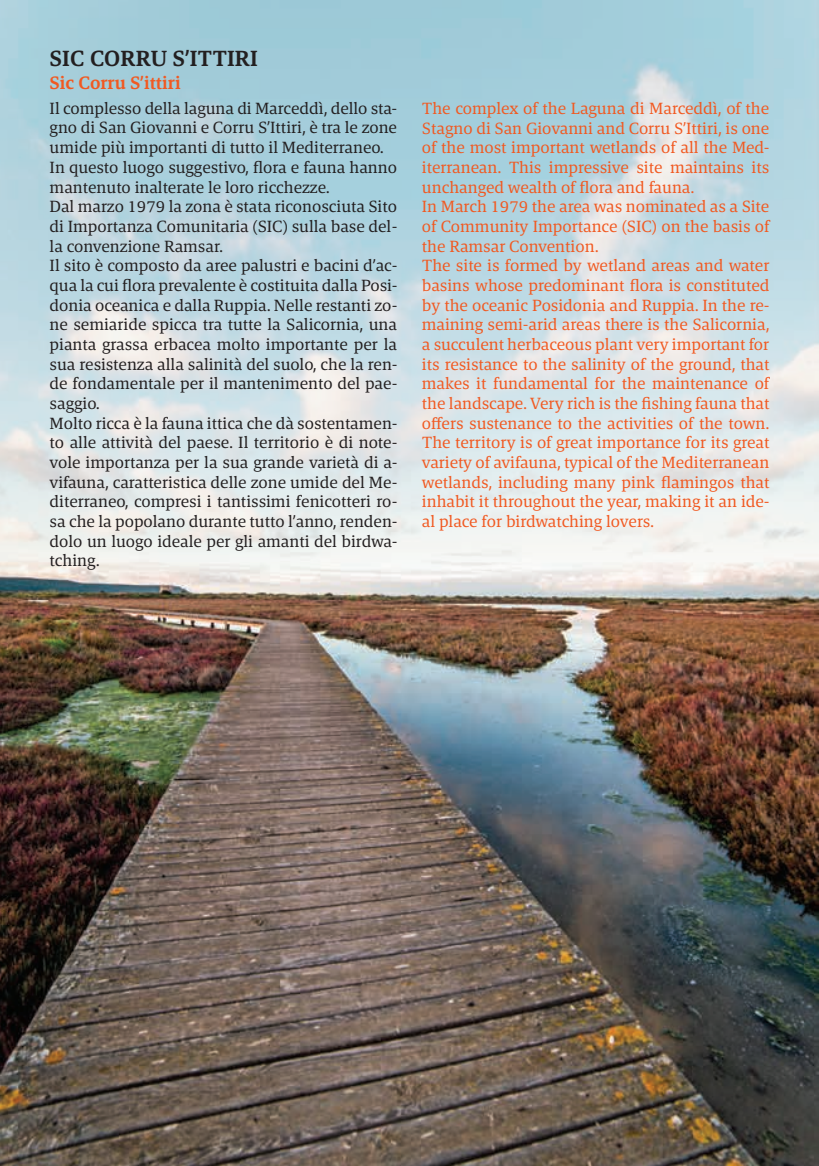
<style>
.page{position:relative;width:819px;height:1166px;background:#fff}
.page>*{position:absolute;margin:0;border:0;box-sizing:border-box;transform-origin:0 0}
.t1{font:600 22.4px "Askan";letter-spacing:.005em;color:#231f20}
.t2{font:600 18.38px "Askan";color:#f15921}
.t3{font:16.62px/19.6px "Askan";color:#231f20}
.t4{font:16.62px/19.6px "Askan";color:#f15921}
</style>
<div class="page">
<img style="left:0;top:575px;width:819px;height:591px">
<svg style="left:0;top:0;width:819px;height:575px"></svg>
<h1 class="t1" style="left:50px;top:45px;width:210px">SIC CORRU S’ITTIRI</h1>
<p class="t2" style="left:50px;top:71px;width:132px">Sic Corru S’ittiri</p>
<p class="t3" style="left:50px;top:98px;width:349px">Il complesso della laguna di Marceddì, dello sta&shy;gno di San Giovanni e Corru S’Ittiri, è tra le zone umide più importanti di tutto il Mediterraneo.<br>In questo luogo suggestivo, flora e fauna hanno mantenuto inalterate le loro ricchezze.<br>Dal marzo 1979 la zona è stata riconosciuta Sito di Importanza Comunitaria (SIC) sulla base del&shy;la convenzione Ramsar.<br>Il sito è composto da aree palustri e bacini d’ac&shy;qua la cui flora prevalente è costituita dalla Posi&shy;donia oceanica e dalla Ruppia. Nelle restanti zo&shy;ne semiaride spicca tra tutte la Salicornia, una pianta grassa erbacea molto importante per la sua resistenza alla salinità del suolo, che la ren&shy;de fondamentale per il mantenimento del pae&shy;saggio.<br>Molto ricca è la fauna ittica che dà sostentamen&shy;to alle attività del paese. Il territorio è di note&shy;vole importanza per la sua grande varietà di a&shy;vifauna, caratteristica delle zone umide del Me&shy;diterraneo, compresi i tantissimi fenicotteri ro&shy;sa che la popolano durante tutto l’anno, renden&shy;dolo un luogo ideale per gli amanti del birdwa&shy;tching.</p>
<p class="t4" style="left:422px;top:99px;width:349px">The complex of the Laguna di Marceddì, of the Stagno di San Giovanni and Corru S’Ittiri, is one of the most important wetlands of all the Med&shy;iterranean. This impressive site maintains its unchanged wealth of flora and fauna.<br>In March 1979 the area was nominated as a Site of Community Importance (SIC) on the basis of the Ramsar Convention.<br>The site is formed by wetland areas and water basins whose predominant flora is constituted by the oceanic Posidonia and Ruppia. In the re&shy;maining semi-arid areas there is the Salicornia, a succulent herbaceous plant very important for its resistance to the salinity of the ground, that makes it fundamental for the maintenance of the landscape. Very rich is the fishing fauna that offers sustenance to the activities of the town.<br>The territory is of great importance for its great variety of avifauna, typical of the Mediterranean wetlands, including many pink flamingos that inhabit it throughout the year, making it an ide&shy;al place for birdwatching lovers.</p>
</div>
